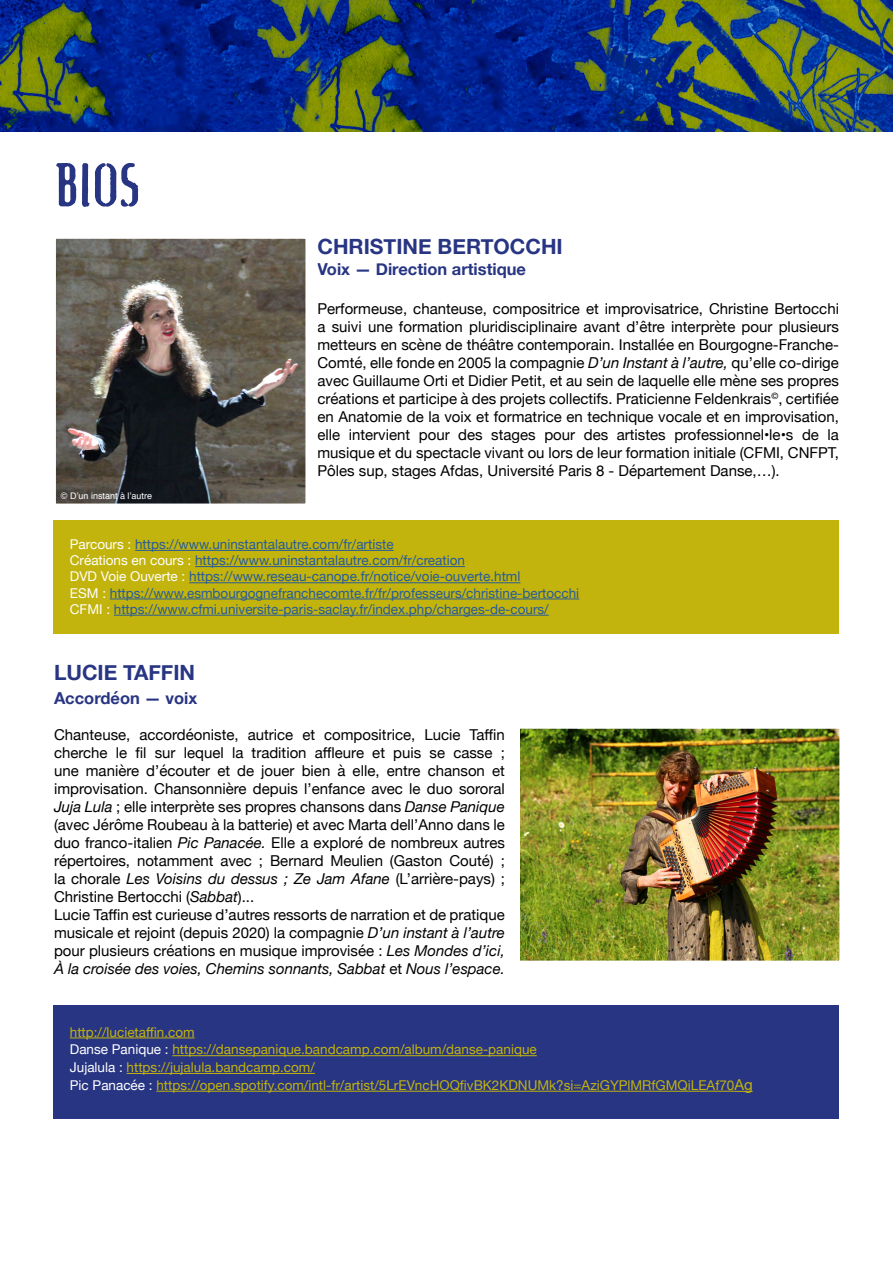
<style>
.page{position:relative;width:893px;height:1263px;background:#fff}
.page>*{position:absolute;margin:0;border:0;box-sizing:border-box;transform-origin:0 0}
.t1{font:700 21px "Helvetica Neue";color:#283583}
.t2{font:700 16.5px "Helvetica Neue";color:#283583}
.Paragrahe_1{font:15px/18px "Helvetica Neue";color:#000;text-align:justify}
.Paragrahe_1-2{font:13.5px "Helvetica Neue";color:#275b9b}
.t3{font:13.5px "Helvetica Neue";color:#c2b40c}
.t4{font:9px "Helvetica";color:#fff}
.s1{font-style:italic}
.s2{color:#fff}
.s3{font-size:15px}
</style>
<div class="page">
<div style="left:53px;top:520px;width:786px;height:114px;background:#c2b40c"></div>
<div style="left:53px;top:1006px;width:786px;height:113px;background:#283583"></div>
<svg style="left:56px;top:163px;width:83px;height:44px"></svg>
<img style="left:0;top:0;width:893px;height:132px">
<img style="left:57px;top:240px;width:247px;height:262px">
<div style="left:44px;top:227px;width:273px;height:288px;border:12px solid #fff"></div>
<img style="left:521px;top:730px;width:317px;height:230px">
<hr style="left:135px;top:550px;width:259px;height:1px;background:#275b9b">
<hr style="left:195px;top:566px;width:270px;height:1px;background:#275b9b">
<hr style="left:189px;top:582px;width:331px;height:1px;background:#275b9b">
<hr style="left:110px;top:599px;width:469px;height:1px;background:#275b9b">
<hr style="left:114px;top:615px;width:435px;height:1px;background:#275b9b">
<hr style="left:70px;top:1037px;width:125px;height:1px;background:#c2b40c">
<hr style="left:172px;top:1055px;width:365px;height:1px;background:#c2b40c">
<hr style="left:127px;top:1073px;width:188px;height:1px;background:#c2b40c">
<hr style="left:156px;top:1091px;width:578px;height:1px;background:#c2b40c">
<svg style="left:734px;top:1091px;width:19px;height:1px"></svg>
<p class="t1" style="left:317px;top:230px;width:247px">CHRISTINE BERTOCCHI</p>
<p class="t2" style="left:317px;top:257px;width:210px">Voix — Direction artistique</p>
<p class="Paragrahe_1" style="left:317px;top:301px;width:523px">Performeuse, chanteuse, compositrice et improvisatrice, Christine Bertocchi a suivi une formation pluridisciplinaire avant d’être interprète pour plusieurs metteurs en scène de théâtre contemporain. Installée en Bourgogne-Franche-Comté, elle fonde en 2005 la compagnie <span class="s1">D’un Instant à l’autre,</span> qu’elle co-dirige avec Guillaume Orti et Didier Petit, et au sein de laquelle elle mène ses propres créations et participe à des projets collectifs. Praticienne Feldenkrais<sup>©</sup>, certifiée en Anatomie de la voix et formatrice en technique vocale et en improvisation, elle intervient pour des stages pour des artistes professionnel•le•s de la musique et du spectacle vivant ou lors de leur formation initiale (CFMI, CNFPT, Pôles sup, stages Afdas, Université Paris 8 - Département Danse,…).</p>
<p class="t4" style="left:61px;top:489px;width:93px">© D’un instant à l’autre</p>
<p class="Paragrahe_1-2" style="left:70px;top:534px;width:325px"><span class="s2">Parcours :</span> https://www.uninstantalautre.com/fr/artiste</p>
<p class="Paragrahe_1-2" style="left:70px;top:551px;width:397px"><span class="s2">Créations en cours :</span> https://www.uninstantalautre.com/fr/creation</p>
<p class="Paragrahe_1-2" style="left:70px;top:567px;width:452px"><span class="s2">DVD Voie Ouverte :</span> https://www.reseau-canope.fr/notice/voie-ouverte.html</p>
<p class="Paragrahe_1-2" style="left:70px;top:583px;width:511px"><span class="s2">ESM :</span> https://www.esmbourgognefranchecomte.fr/fr/professeurs/christine-bertocchi</p>
<p class="Paragrahe_1-2" style="left:70px;top:599px;width:480px"><span class="s2">CFMI :</span> https://www.cfmi.universite-paris-saclay.fr/index.php/charges-de-cours/</p>
<p class="t1" style="left:54px;top:656px;width:143px">LUCIE TAFFIN</p>
<p class="t2" style="left:54px;top:685px;width:145px">Accordéon — voix</p>
<p class="Paragrahe_1" style="left:54px;top:726px;width:452px">Chanteuse, accordéoniste, autrice et compositrice, Lucie Taffin cherche le fil sur lequel la tradition affleure et puis se casse ; une manière d’écouter et de jouer bien à elle, entre chanson et improvisation. Chansonnière depuis l’enfance avec le duo sororal <span class="s1">Juja Lula</span> ; elle interprète ses propres chansons dans <span class="s1">Danse Panique </span>(avec Jérôme Roubeau à la batterie) et avec Marta dell’Anno dans le duo franco-italien <span class="s1">Pic Panacée.</span> Elle a exploré de nombreux autres répertoires, notamment avec ; Bernard Meulien (Gaston Couté) ; la chorale <span class="s1">Les Voisins du dessus ; Ze Jam Afane</span> (L’arrière-pays) ; Christine Bertocchi (<span class="s1">Sabbat</span>)...</p>
<p class="Paragrahe_1" style="left:54px;top:906px;width:452px">Lucie Taffin est curieuse d’autres ressorts de narration et de pratique musicale et rejoint (depuis 2020) la compagnie <span class="s1">D’un instant à l’autre </span>pour plusieurs créations en musique improvisée : <span class="s1">Les Mondes d’ici, À la croisée des voies, Chemins sonnants, Sabbat</span> et <span class="s1">Nous l’espace.</span></p>
<p class="t3" style="left:70px;top:1022px;width:126px">http://lucietaffin.com</p>
<p class="t3" style="left:70px;top:1040px;width:468px"><span class="s2">Danse Panique :</span> https://dansepanique.bandcamp.com/album/danse-panique</p>
<p class="t3" style="left:70px;top:1057px;width:247px"><span class="s2">Jujalula :</span> https://jujalula.bandcamp.com/</p>
<p class="t3" style="left:70px;top:1075px;width:684px"><span class="s2">Pic Panacée :</span> https://open.spotify.com/intl-fr/artist/5LrEVncHOQfivBK2KDNUMk?si=AziGYPlMRfGMQiLEAf70<span class="s3">Ag</span></p>
</div>
